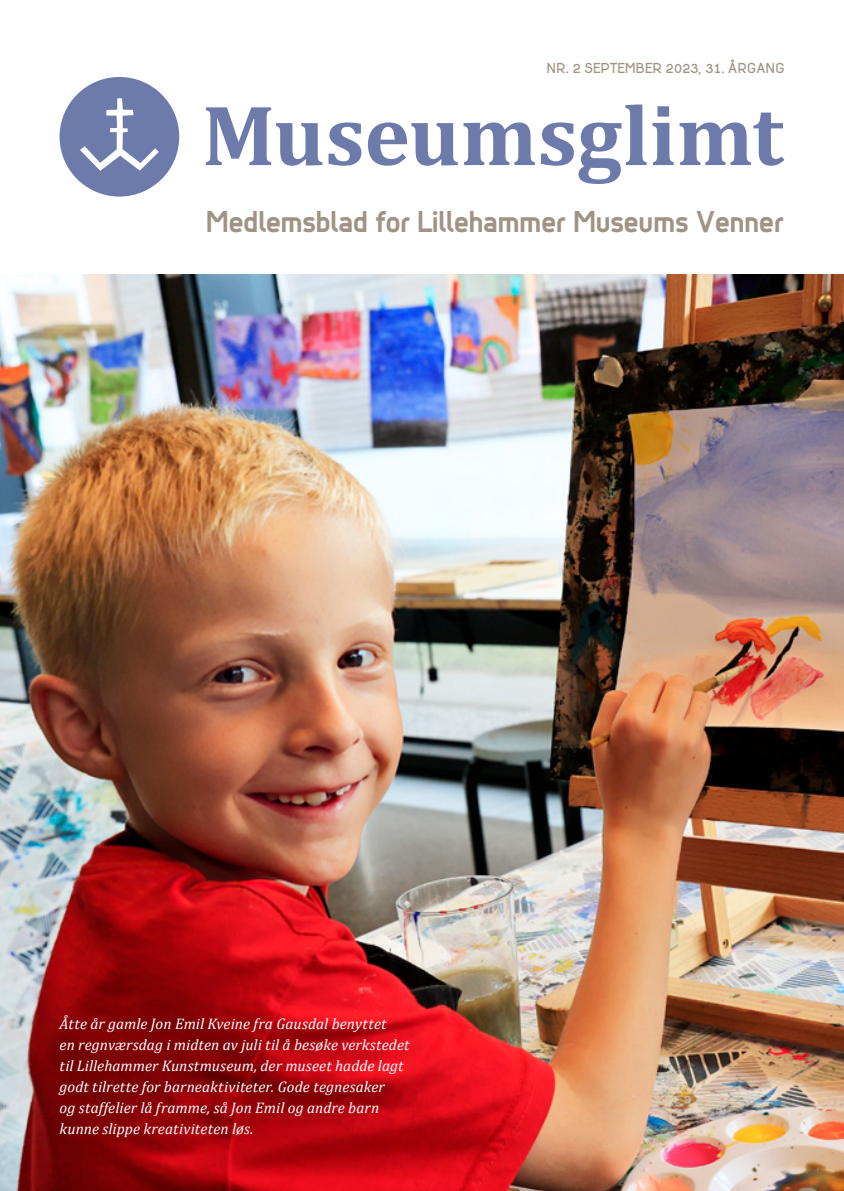
<style>
.page{position:relative;width:844px;height:1191px;background:#fff}
.page>*{position:absolute;margin:0;border:0;box-sizing:border-box;transform-origin:0 0}
.t1{font:700 29.22px "Jacobs Sans";color:#a19383}
.t2{font:italic 15.4px/21px "Cambria";letter-spacing:.005em;color:#fff}
.t3{font:600 14px "Jacobs Sans";letter-spacing:.015em;color:#a19383}
</style>
<div class="page">
<img style="left:0;top:274px;width:843px;height:917px">
<svg style="left:206px;top:105px;width:578px;height:79px"></svg>
<svg style="left:60px;top:77px;width:119px;height:119px"></svg>
<p class="t3" style="left:547px;top:60px;width:239px">NR. 2 SEPTEMBER 2023, 31. ÅRGANG</p>
<h1 class="t1" style="left:206px;top:203px;width:578px">Medlemsblad for Lillehammer Museums Venner</h1>
<p class="t2" style="left:60px;top:1013px;width:351px">Åtte år gamle Jon Emil Kveine fra Gausdal benyttet<br>en regnværsdag i midten av juli til å besøke verkstedet til Lillehammer Kunstmuseum, der museet hadde lagt godt tilrette for barneaktiviteter. Gode tegnesaker<br>og staffelier lå framme, så Jon Emil og andre barn kunne slippe kreativiteten løs.</p>
</div>
